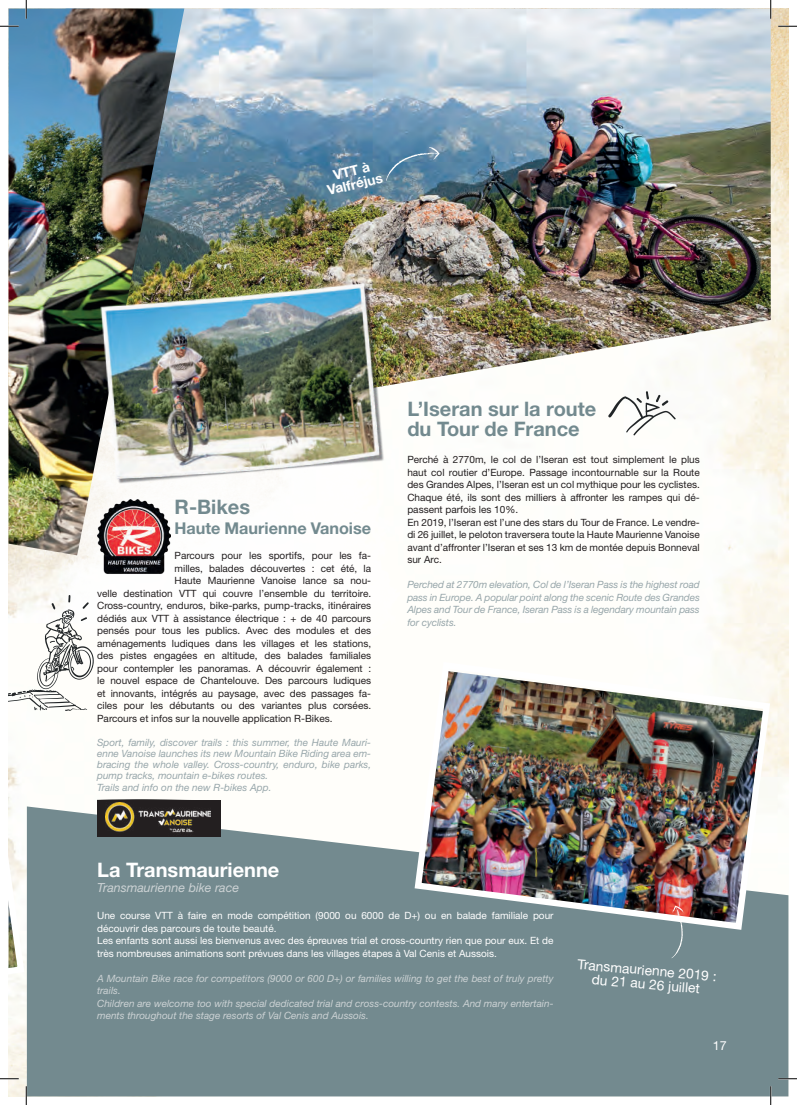
<style>
.page{position:relative;width:797px;height:1105px;background:#fff}
.page>*{position:absolute;margin:0;border:0;box-sizing:border-box;transform-origin:0 0}
.t1{font:700 20px/20px "Helvetica Neue LT Std";color:#738a8f}
.t2{font:700 20px "Helvetica Neue LT Std";color:#fff}
.t3{font:700 16.25px "Helvetica Neue LT Std";color:#738a8f}
.t4{font:13.75px/13.8px "Helvetica Neue LT Std";color:#fff;text-align:center}
.t5{font:700 13.75px/13.8px "Helvetica Neue LT Std";color:#fff;text-align:center}
.t6{font:italic 12.5px "Helvetica Neue LT Std";color:#ccd2d4}
.t7{font:12.5px "Helvetica Neue LT Std";color:#fff}
.t8{font:10px/12.5px "Helvetica Neue LT Std";color:#231f20}
.t9{font:italic 10px/11.2px "Helvetica Neue LT Std";color:#97a6aa;text-align:justify}
.t10{font:10px/12.5px "Helvetica Neue LT Std";color:#fff}
.t11{font:italic 10px/12.5px "Helvetica Neue LT Std";color:#ccd2d4}
</style>
<div class="page">
<img style="left:9px;top:9px;width:779px;height:1087px">
<img style="left:9px;top:426px;width:427px;height:286px">
<img style="left:184px;top:9px;width:586px;height:417px">
<img style="left:9px;top:9px;width:175px;height:546px">
<img style="left:97px;top:278px;width:291px;height:214px">
<div style="left:27px;top:806px;width:761px;height:290px;background:#738a8f"></div>
<img style="left:411px;top:658px;width:362px;height:275px">
<svg style="left:608px;top:391px;width:67px;height:44px"></svg>
<div style="left:97px;top:800px;width:123px;height:37px;background:#231f20"></div>
<img style="left:106px;top:803px;width:105px;height:30px">
<svg style="left:9px;top:595px;width:85px;height:420px"></svg>
<svg style="left:671px;top:906px;width:12px;height:52px"></svg>
<img style="left:98px;top:500px;width:72px;height:80px">
<svg style="left:386px;top:147px;width:54px;height:34px;background:#5f89a7"></svg>
<svg style="left:0;top:25px;width:19px;height:2px"></svg>
<svg style="left:778px;top:25px;width:19px;height:2px"></svg>
<svg style="left:0;top:1078px;width:19px;height:1px"></svg>
<svg style="left:778px;top:1078px;width:19px;height:1px"></svg>
<svg style="left:25px;top:0;width:2px;height:19px"></svg>
<svg style="left:25px;top:1086px;width:2px;height:19px"></svg>
<svg style="left:770px;top:0;width:1px;height:19px"></svg>
<svg style="left:770px;top:1086px;width:1px;height:19px"></svg>
<h3 class="t5" style="left:322px;top:170px;width:58px;rotate:-14deg">VTT à<br>Valfréjus</h3>
<h1 class="t1" style="left:174px;top:497px;width:77px">R-Bikes</h1>
<h2 class="t3" style="left:174px;top:518px;width:198px">Haute Maurienne Vanoise</h2>
<p class="t8" style="left:174px;top:549px;width:198px">Parcours pour les sportifs, pour les fa-</p>
<p class="t8" style="left:174px;top:562px;width:198px">milles, balades découvertes : cet été, la</p>
<p class="t8" style="left:174px;top:574px;width:198px">Haute Maurienne Vanoise lance sa nou-</p>
<p class="t8" style="left:97px;top:587px;width:275px">velle destination VTT qui couvre l’ensemble du territoire.</p>
<p class="t8" style="left:97px;top:599px;width:275px">Cross-country, enduros, bike-parks, pump-tracks, itinéraires</p>
<p class="t8" style="left:97px;top:612px;width:275px">dédiés aux VTT à assistance électrique : + de 40 parcours</p>
<p class="t8" style="left:97px;top:624px;width:275px">pensés pour tous les publics. Avec des modules et des</p>
<p class="t8" style="left:97px;top:637px;width:275px">aménagements ludiques dans les villages et les stations,</p>
<p class="t8" style="left:97px;top:649px;width:275px">des pistes engagées en altitude, des balades familiales</p>
<p class="t8" style="left:97px;top:662px;width:275px">pour contempler les panoramas. A découvrir également :</p>
<p class="t8" style="left:97px;top:674px;width:275px">le nouvel espace de Chantelouve. Des parcours ludiques</p>
<p class="t8" style="left:97px;top:687px;width:275px">et innovants, intégrés au paysage, avec des passages fa-</p>
<p class="t8" style="left:97px;top:699px;width:275px">ciles pour les débutants ou des variantes plus corsées.</p>
<p class="t8" style="left:97px;top:712px;width:237px">Parcours et infos sur la nouvelle application R-Bikes.</p>
<p class="t9" style="left:97px;top:736px;width:275px;text-align:left">Sport, family, discover trails : this summer, the Haute Mauri&shy;enne Vanoise launches its new Mountain Bike Riding area em&shy;bracing the whole valley. Cross-country, enduro, bike parks, pump tracks, mountain e-bikes routes.<br>Trails and info on the new R-bikes App.</p>
<h1 class="t1" style="left:407px;top:398px;width:190px">L’Iseran sur la route du Tour de France</h1>
<p class="t8" style="left:407px;top:453px;width:294px">Perché à 2770m, le col de l’Iseran est tout simplement le plus haut col routier d’Europe. Passage incontournable sur la Route des Grandes Alpes, l’Iseran est un col mythique pour les cyclistes.<br>Chaque été, ils sont des milliers à affronter les rampes qui dé&shy;passent parfois les 10%.<br>En 2019, l’Iseran est l’une des stars du Tour de France. Le vendre&shy;di 26 juillet, le peloton traversera toute la Haute Maurienne Vanoise avant d’affronter l’Iseran et ses 13 km de montée depuis Bonneval sur Arc.</p>
<p class="t9" style="left:407px;top:578px;width:294px;line-height:12.5px">Perched at 2770m elevation, Col de l’Iseran Pass is the highest road pass in Europe. A popular point along the scenic Route des Grandes Alpes and Tour de France, Iseran Pass is a legendary mountain pass for cyclists.</p>
<h1 class="t2" style="left:97px;top:857px;width:184px">La Transmaurienne</h1>
<p class="t6" style="left:97px;top:880px;width:143px">Transmaurienne bike race</p>
<p class="t10" style="left:97px;top:909px;width:458px">Une course VTT à faire en mode compétition (9000 ou 6000 de D+) ou en balade familiale pour découvrir des parcours de toute beauté.<br>Les enfants sont aussi les bienvenus avec des épreuves trial et cross-country rien que pour eux. Et de très nombreuses animations sont prévues dans les villages étapes à Val Cenis et Aussois.</p>
<p class="t11" style="left:97px;top:972px;width:458px">A Mountain Bike race for competitors (9000 or 600 D+) or families willing to get the best of truly pretty trails.<br>Children are welcome too with special dedicated trial and cross-country contests. And many entertain&shy;ments throughout the stage resorts of Val Cenis and Aussois.</p>
<h3 class="t4" style="left:578px;top:957px;width:141px;rotate:5deg">Transmaurienne 2019 : du 21 au 26 juillet</h3>
<p class="t7" style="left:713px;top:1038px;width:15px">17</p>
</div>
